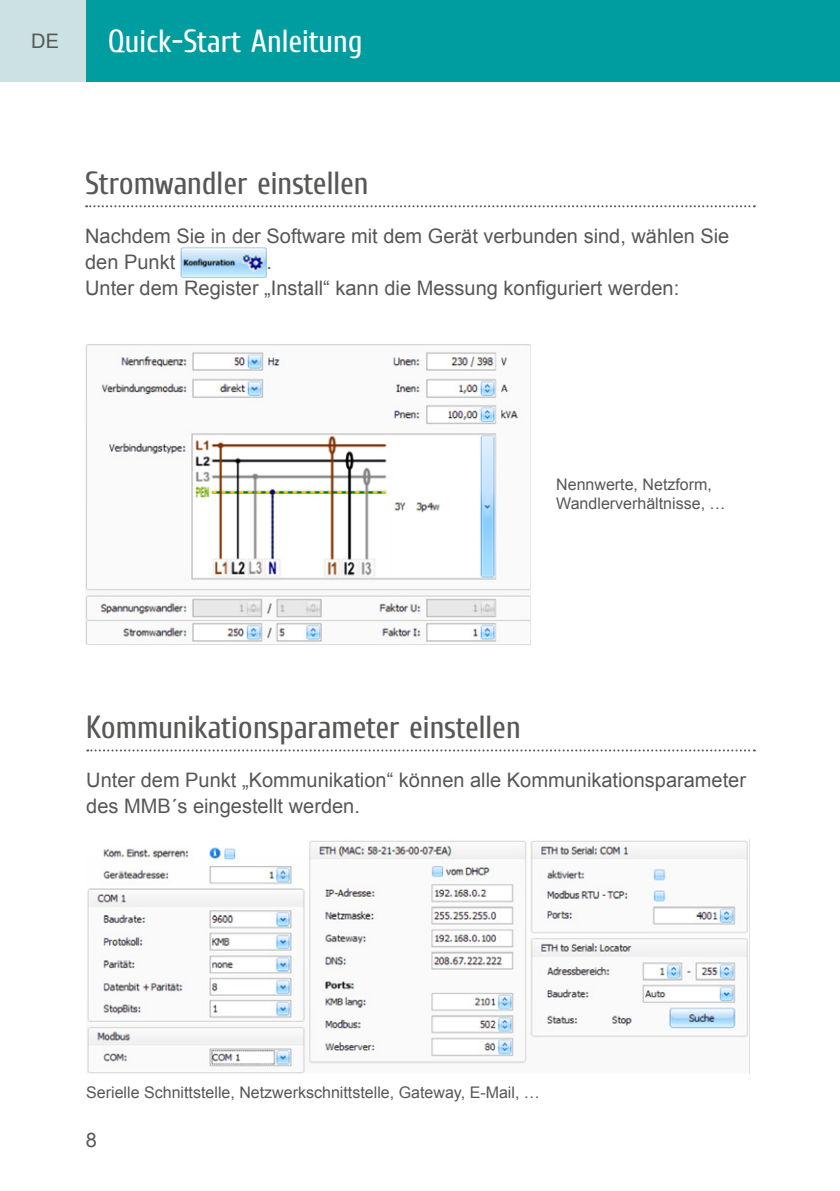
<style>
.page{position:relative;width:840px;height:1191px;background:#fff}
.page>*{position:absolute;margin:0;border:0;box-sizing:border-box;transform-origin:0 0}
.t1{font:32px "Cuprum";color:#575756}
.t2{font:32px "Cuprum";color:#fff}
.t3{font:20px/26px "Arial";color:#575756}
.t4{font:16px/19.2px "Arial";color:#575756}
</style>
<div class="page">
<hr style="left:839px;top:0;width:1px;height:81px;background:#009da0">
<div style="left:0;top:0;width:839px;height:81px;background:#009da0"></div>
<div style="left:0;top:0;width:85px;height:81px;background:#cce1e2"></div>
<svg style="left:87px;top:749px;width:667px;height:2px"></svg>
<img style="left:86px;top:344px;width:444px;height:300px">
<img style="left:87px;top:840px;width:661px;height:233px">
<svg style="left:86px;top:205px;width:668px;height:2px"></svg>
<img style="left:181px;top:247px;width:85px;height:30px">
<p class="t3" style="left:31px;top:28px;width:29px">DE</p>
<h1 class="t2" style="left:108px;top:22px;width:256px">Quick-Start Anleitung</h1>
<h1 class="t1" style="left:85px;top:164px;width:285px">Stromwandler einstellen</h1>
<p class="t3" style="left:85px;top:223px;width:645px">Nachdem Sie in der Software mit dem Gerät verbunden sind, wählen Sie den Punkt</p>
<p class="t3" style="left:85px;top:249px;width:595px;text-indent:181px">.<br>Unter dem Register „Install“ kann die Messung konfiguriert werden:</p>
<p class="t4" style="left:556px;top:475px;width:171px">Nennwerte, Netzform,<br>Wandlerverhältnisse, …</p>
<h1 class="t1" style="left:86px;top:708px;width:435px">Kommunikationsparameter einstellen</h1>
<p class="t3" style="left:86px;top:767px;width:661px">Unter dem Punkt „Kommunikation“ können alle Kommunikationsparameter des MMB´s eingestellt werden.</p>
<p class="t4" style="left:86px;top:1082px;width:455px">Serielle Schnittstelle, Netzwerkschnittstelle, Gateway, E-Mail, …</p>
<p class="t3" style="left:86px;top:1127px;width:13px">8</p>
</div>
